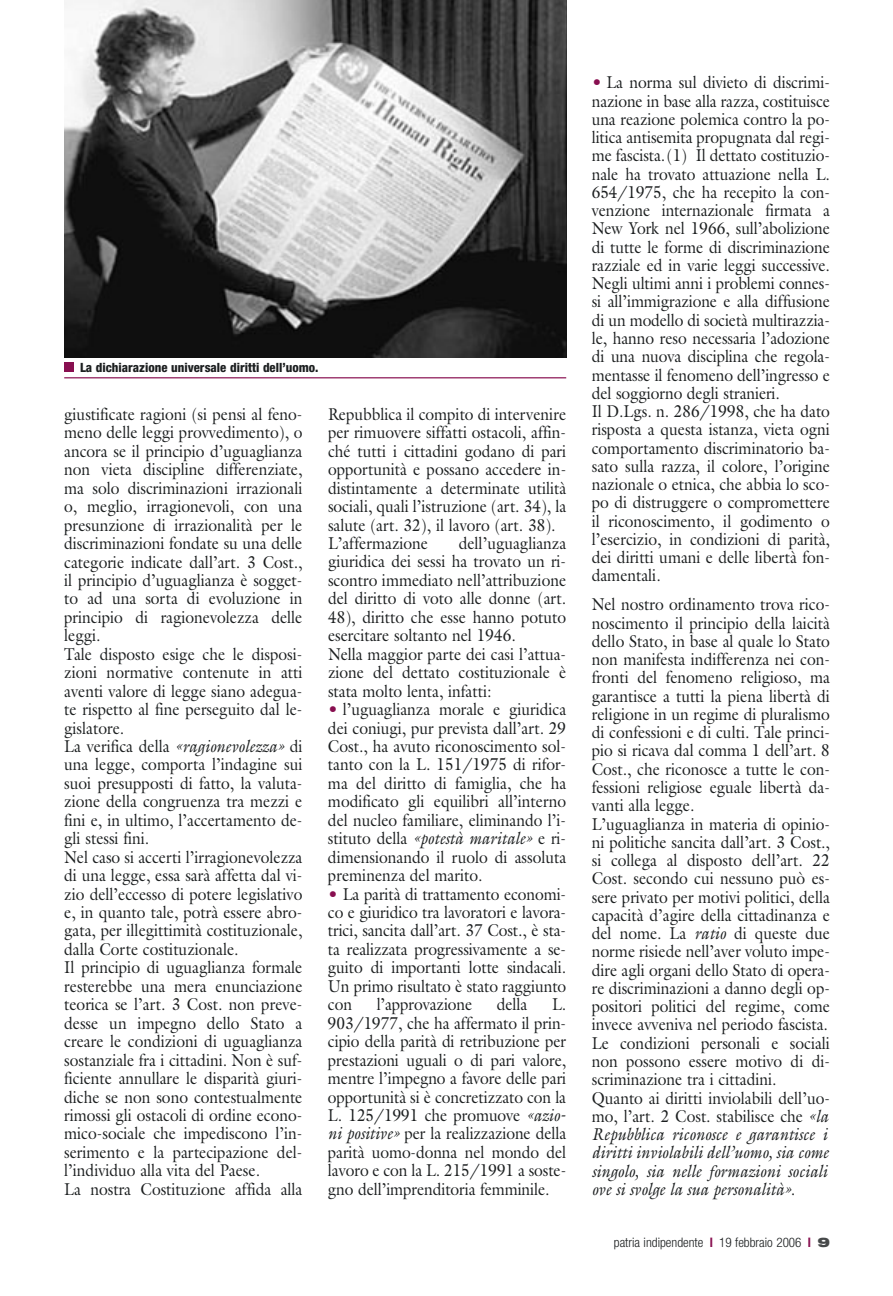
<style>
.page{position:relative;width:893px;height:1296px;background:#fff}
.page>*{position:absolute;margin:0;border:0;box-sizing:border-box;transform-origin:0 0}
.t1{font:17.25px/18.5px "Galliard";color:#1c1f20;scale:.9 1}
.t2{font:300 condensed 13.2px "Helvetica Neue";color:#1c1f20}
.t3{font:800 condensed 12.75px "Helvetica Neue";color:#1c1f20}
.s1{font-style:italic}
.s2{color:#880f50}
.s3{font-weight:700;color:#880f50}
.s4{font-weight:900;font-stretch:expanded;color:#47494a}
</style>
<div class="page">
<hr style="left:64px;top:377px;width:502px;height:1px;background:#880f50">
<div style="left:64px;top:363px;width:9px;height:9px;background:#880f50"></div>
<img style="left:64px;top:0;width:502px;height:357px">
<p class="t3" style="left:80px;top:363px;width:240px">La dichiarazione universale diritti dell’uomo.</p>
<p class="t1" style="left:64px;top:407px;width:266px">giustificate ragioni (si pensi al feno&shy;meno delle leggi provvedimento), o ancora se il principio d’uguaglianza non vieta discipline differenziate, ma solo discriminazioni irrazionali o, meglio, irragionevoli, con una presunzione di irrazionalità per le discriminazioni fondate su una delle categorie indicate dall’art. 3 Cost., il principio d’uguaglianza è sogget&shy;to ad una sorta di evoluzione in principio di ragionevolezza delle leggi.<br>Tale disposto esige che le disposi&shy;zioni normative contenute in atti aventi valore di legge siano adegua&shy;te rispetto al fine perseguito dal le&shy;gislatore.<br>La verifica della <span class="s1">«ragionevolezza»</span> di una legge, comporta l’indagine sui suoi presupposti di fatto, la valuta&shy;zione della congruenza tra mezzi e fini e, in ultimo, l’accertamento de&shy;gli stessi fini.<br>Nel caso si accerti l’irragionevolezza di una legge, essa sarà affetta dal vi&shy;zio dell’eccesso di potere legislativo e, in quanto tale, potrà essere abro&shy;gata, per illegittimità costituzionale, dalla Corte costituzionale.<br>Il principio di uguaglianza formale resterebbe una mera enunciazione teorica se l’art. 3 Cost. non preve&shy;desse un impegno dello Stato a creare le condizioni di uguaglianza sostanziale fra i cittadini. Non è suf&shy;ficiente annullare le disparità giuri&shy;diche se non sono contestualmente rimossi gli ostacoli di ordine econo&shy;mico-sociale che impediscono l’in&shy;serimento e la partecipazione del&shy;l’individuo alla vita del Paese.<br>La nostra Costituzione affida alla</p>
<p class="t1" style="left:328px;top:407px;width:266px">Repubblica il compito di intervenire per rimuovere siffatti ostacoli, affin&shy;ché tutti i cittadini godano di pari opportunità e possano accedere in&shy;distintamente a determinate utilità sociali, quali l’istruzione (art. 34), la salute (art. 32), il lavoro (art. 38).<br>L’affermazione</p>
<p class="t1" style="left:328px;top:536px;width:266px;text-indent:131px">dell’uguaglianza giuridica dei sessi ha trovato un ri&shy;scontro immediato nell’attribuzione del diritto di voto alle donne (art.<br>48), diritto che esse hanno potuto esercitare soltanto nel 1946.<br>Nella maggior parte dei casi l’attua&shy;zione del dettato costituzionale è stata molto lenta, infatti:</p>
<p class="t1" style="left:328px;top:702px;width:266px;text-align:justify"><span class="s2">•</span> l’uguaglianza morale e giuridica dei coniugi, pur prevista dall’art. 29<br>Cost., ha avuto riconoscimento sol&shy;tanto con la L. 151/1975 di rifor&shy;ma del diritto di famiglia, che ha modificato gli equilibri all’interno del nucleo familiare, eliminando l’i&shy;stituto della <span class="s1">«potestà maritale»</span> e ri&shy;dimensionando il ruolo di assoluta preminenza del marito.</p>
<p class="t1" style="left:328px;top:886px;width:266px;text-align:justify"><span class="s2">•</span> La parità di trattamento economi&shy;co e giuridico tra lavoratori e lavora&shy;trici, sancita dall’art. 37 Cost., è sta&shy;ta realizzata progressivamente a se&shy;guito di importanti lotte sindacali.<br>Un primo risultato è stato raggiunto con</p>
<p class="t1" style="left:376px;top:997px;width:108px">l’approvazione</p>
<p class="t1" style="left:497px;top:997px;width:35px">della</p>
<p class="t1" style="left:328px;top:997px;width:266px;text-align:justify;text-indent:224px">L.<br>903/1977, che ha affermato il prin&shy;cipio della parità di retribuzione per prestazioni uguali o di pari valore, mentre l’impegno a favore delle pari opportunità si è concretizzato con la L. 125/1991 che promuove <span class="s1">«azio&shy;ni positive»</span> per la realizzazione della parità uomo-donna nel mondo del lavoro e con la L. 215/1991 a soste&shy;gno dell’imprenditoria femminile.</p>
<p class="t1" style="left:591px;top:75px;width:266px"><span class="s2">•</span> La norma sul divieto di discrimi&shy;nazione in base alla razza, costituisce una reazione polemica contro la po&shy;litica antisemita propugnata dal regi&shy;me fascista.(1) Il dettato costituzio&shy;nale ha trovato attuazione nella L.<br>654/1975, che ha recepito la con&shy;venzione internazionale firmata a New York nel 1966, sull’abolizione di tutte le forme di discriminazione razziale ed in varie leggi successive.<br>Negli ultimi anni i problemi connes&shy;si all’immigrazione e alla diffusione di un modello di società multirazzia&shy;le, hanno reso necessaria l’adozione di una nuova disciplina che regola&shy;mentasse il fenomeno dell’ingresso e del soggiorno degli stranieri.<br>Il D.Lgs. n. 286/1998, che ha dato risposta a questa istanza, vieta ogni comportamento discriminatorio ba&shy;sato sulla razza, il colore, l’origine nazionale o etnica, che abbia lo sco&shy;po di distruggere o compromettere il riconoscimento, il godimento o l’esercizio, in condizioni di parità, dei diritti umani e delle libertà fon&shy;damentali.</p>
<p class="t1" style="left:591px;top:597px;width:266px">Nel nostro ordinamento trova rico&shy;noscimento il principio della laicità dello Stato, in base al quale lo Stato non manifesta indifferenza nei con&shy;fronti del fenomeno religioso, ma garantisce a tutti la piena libertà di religione in un regime di pluralismo di confessioni e di culti. Tale princi&shy;pio si ricava dal comma 1 dell’art. 8<br>Cost., che riconosce a tutte le con&shy;fessioni religiose eguale libertà da&shy;vanti alla legge.<br>L’uguaglianza in materia di opinio&shy;ni politiche sancita dall’art. 3 Cost., si collega al disposto dell’art. 22<br>Cost. secondo cui nessuno può es&shy;sere privato per motivi politici, della capacità d’agire della cittadinanza e del nome. La <span class="s1">ratio</span> di queste due norme risiede nell’aver voluto impe&shy;dire agli organi dello Stato di opera&shy;re discriminazioni a danno degli op&shy;positori politici del regime, come invece avveniva nel periodo fascista.<br>Le condizioni personali e sociali non possono essere motivo di di&shy;scriminazione tra i cittadini.<br>Quanto ai diritti inviolabili dell’uo&shy;mo, l’art. 2 Cost. stabilisce che <span class="s1">«la Repubblica riconosce e garantisce i diritti inviolabili dell’uomo, sia come singolo, sia nelle formazioni sociali ove si svolge la sua personalità».</span></p>
<p class="t2" style="left:614px;top:1238px;width:218px">patria indipendente <span class="s3">l</span> 19 febbraio 2006 <span class="s3">l</span> <span class="s4">9</span></p>
</div>
